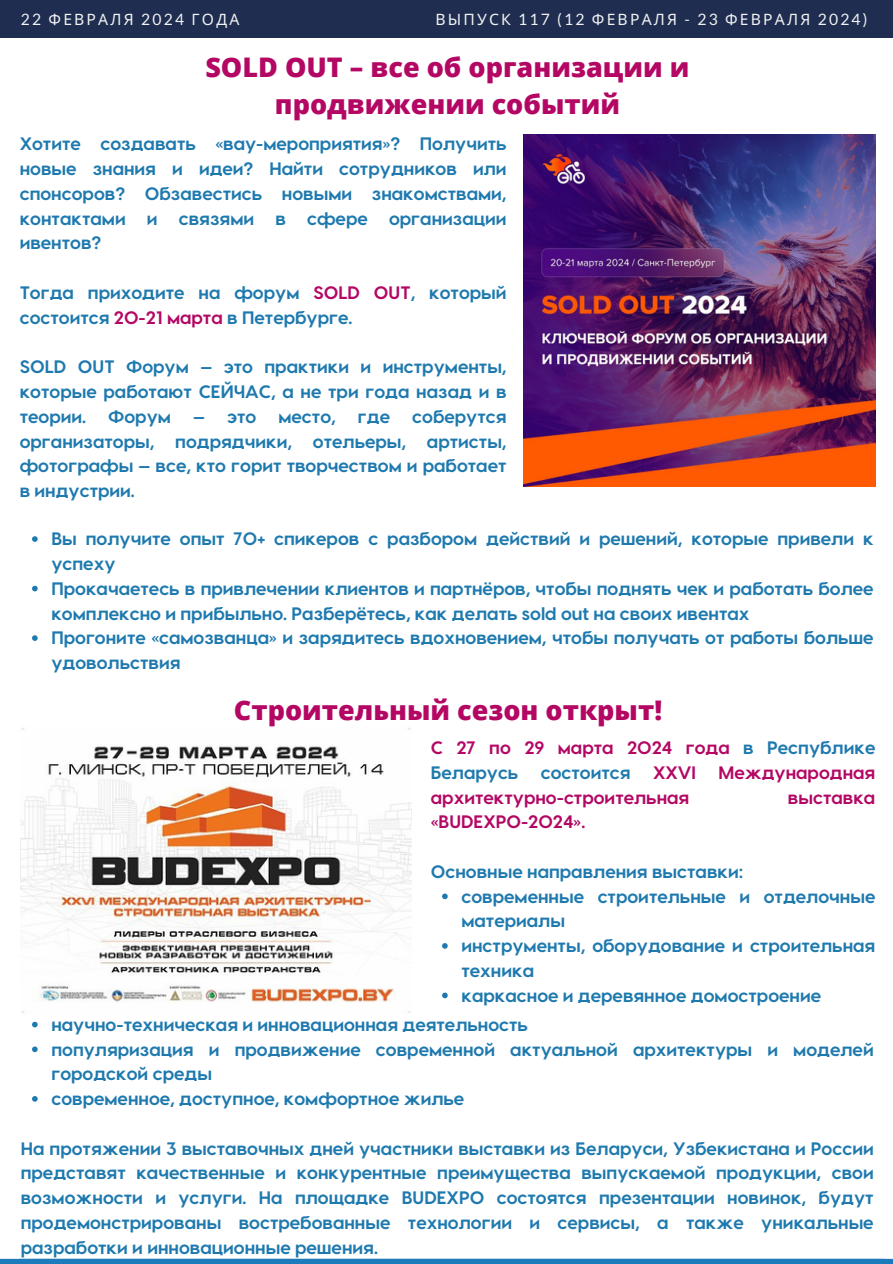
<style>
.page{position:relative;width:893px;height:1264px;background:#fff}
.page>*{position:absolute;margin:0;border:0;box-sizing:border-box;transform-origin:0 0}
.t1{font:800 27px/37.2px "Open Sans";color:#b40764;text-align:center}
.t2{font:700 18px/24.8px "Visby CF";color:#1e79ae}
.t3{font:700 18px/24.8px "Visby CF";color:#b40764;text-align:justify}
.t4{font:15.6px "Noto Sans";letter-spacing:.14em;color:#f2f2f2}
.s1{font-family:"Lato"}
.s2{color:#b40764}
.s3{color:#1e79ae}
</style>
<div class="page">
<div style="left:0;top:0;width:892px;height:38px;background:#1e2d50"></div>
<div style="left:0;top:1258px;width:892px;height:5px;background:#1b7bbb"></div>
<img style="left:523px;top:134px;width:352px;height:352px">
<img style="left:21px;top:728px;width:390px;height:285px">
<svg style="left:442px;top:893px;width:5px;height:6px"></svg>
<svg style="left:442px;top:943px;width:5px;height:5px"></svg>
<svg style="left:442px;top:992px;width:5px;height:6px"></svg>
<svg style="left:32px;top:536px;width:6px;height:6px"></svg>
<svg style="left:32px;top:585px;width:6px;height:6px"></svg>
<svg style="left:32px;top:635px;width:6px;height:6px"></svg>
<svg style="left:32px;top:1021px;width:6px;height:6px"></svg>
<svg style="left:32px;top:1046px;width:6px;height:6px"></svg>
<svg style="left:32px;top:1096px;width:6px;height:5px"></svg>
<p class="t4" style="left:21px;top:8px;width:220px"><span class="s1">22</span> ФЕВРАЛЯ <span class="s1">2024</span> ГОДА</p>
<p class="t4" style="left:435px;top:8px;width:433px">ВЫПУСК <span class="s1">117 (12</span> ФЕВРАЛЯ <span class="s1">- 23</span> ФЕВРАЛЯ <span class="s1">2024)</span></p>
<h1 class="t1" style="left:205px;top:48px;width:485px">SOLD OUT – все об организации и продвижении событий</h1>
<p class="t2" style="left:20px;top:131px;width:488px;text-align:justify">Хотите создавать «вау-мероприятия»? Получить новые знания и идеи? Найти сотрудников или спонсоров? Обзавестись новыми знакомствами, контактами и связями в сфере организации ивентов?</p>
<p class="t2" style="left:20px;top:279px;width:488px">Тогда приходите на форум <span class="s2">SOLD OUT</span>, который состоится <span class="s2">20-21 марта</span> в Петербурге.</p>
<p class="t2" style="left:20px;top:353px;width:488px;text-align:justify">SOLD OUT Форум — это практики и инструменты, которые работают СЕЙЧАС, а не три года назад и в теории. Форум — это место, где соберутся организаторы, подрядчики, отельеры, артисты, фотографы — все, кто горит творчеством и работает в индустрии.</p>
<p class="t2" style="left:51px;top:525px;width:823px">Вы получите опыт 70+ спикеров с разбором действий и решений, которые привели к успеху<br>Прокачаетесь в привлечении клиентов и партнёров, чтобы поднять чек и работать более комплексно и прибыльно. Разберётесь, как делать sold out на своих ивентах<br>Прогоните «самозванца» и зарядитесь вдохновением, чтобы получать от работы больше удовольствия</p>
<h1 class="t1" style="left:234px;top:690px;width:430px">Строительный сезон открыт!</h1>
<p class="t3" style="left:431px;top:734px;width:446px">С 27 по 29 марта 2024 года <span class="s3">в Республике Беларусь состоится</span> XXVI Международная архитектурно-строительная</p>
<p class="t3" style="left:787px;top:783px;width:89px">выставка</p>
<p class="t3" style="left:431px;top:808px;width:156px">«BUDEXPO-2024».</p>
<p class="t2" style="left:461px;top:858px;width:415px;text-indent:-31px">Основные направления выставки:<br>современные строительные и отделочные материалы<br>инструменты, оборудование и строительная техника<br>каркасное и деревянное домостроение</p>
<p class="t2" style="left:51px;top:1011px;width:823px">научно-техническая и инновационная деятельность<br>популяризация и продвижение современной актуальной архитектуры и моделей городской среды<br>современное, доступное, комфортное жилье</p>
<p class="t2" style="left:21px;top:1134px;width:854px;text-align:justify">На протяжении 3 выставочных дней участники выставки из Беларуси, Узбекистана и России представят качественные и конкурентные преимущества выпускаемой продукции, свои возможности и услуги. На площадке BUDEXPO состоятся презентации новинок, будут продемонстрированы востребованные технологии и сервисы, а также уникальные разработки и инновационные решения.</p>
</div>
